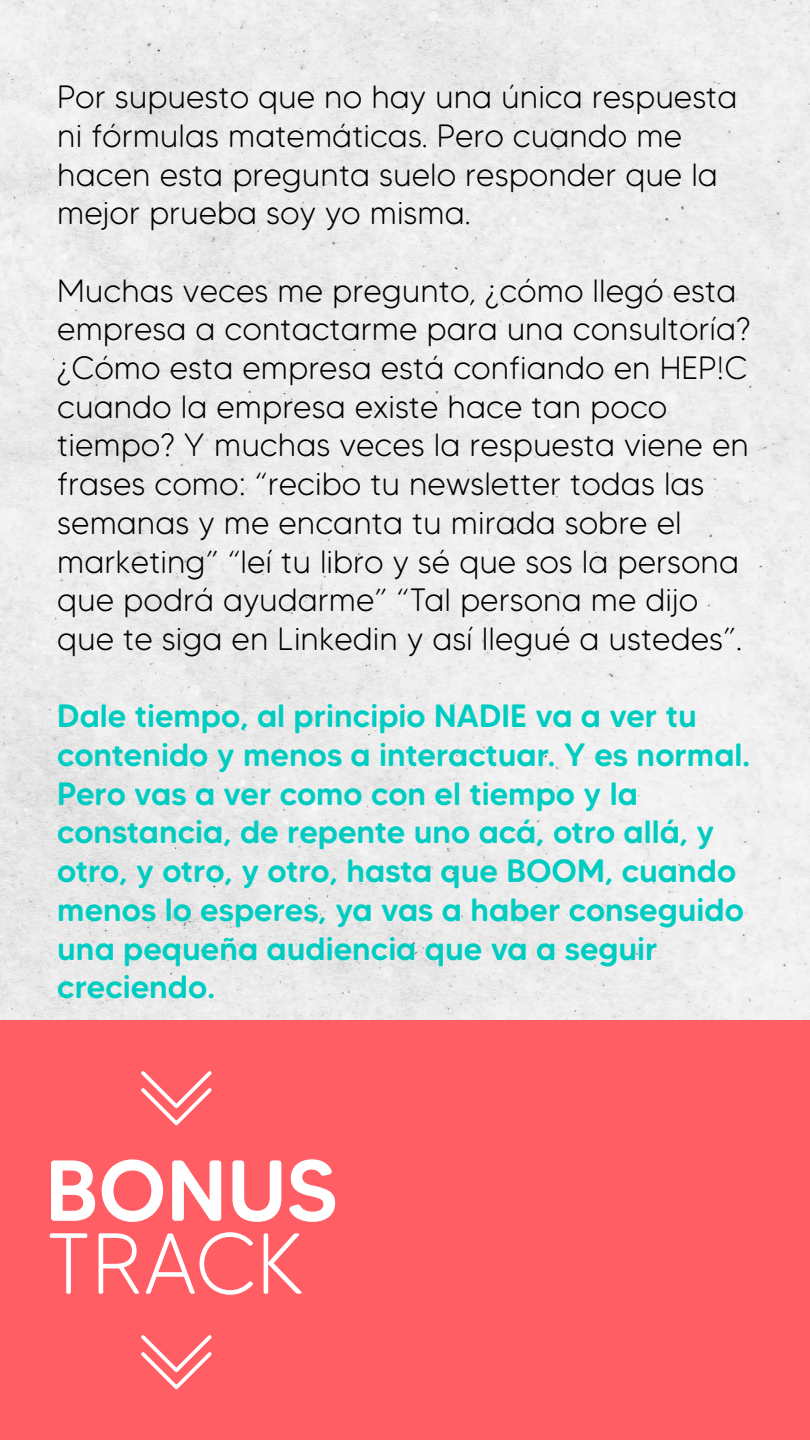
<style>
.page{position:relative;width:810px;height:1440px;background:#fff}
.page>*{position:absolute;margin:0;border:0;box-sizing:border-box;transform-origin:0 0}
.t1{font:500 86.25px "MADE Tommy Soft";color:#fff}
.t2{font:300 86.25px "MADE Tommy Soft";color:#fff}
.t3{font:300 32.25px/38.7px "MADE Tommy Soft";color:#000}
.t4{font:500 32.25px/38.7px "MADE Tommy Soft";color:#00ccc1}
</style>
<div class="page">
<div style="left:0;top:0;width:810px;height:1021px;background:#ececec"></div>
<div style="left:0;top:1021px;width:810px;height:419px;background:#ff5e65"></div>
<svg style="left:141px;top:1071px;width:71px;height:55px"></svg>
<svg style="left:141px;top:1335px;width:71px;height:55px"></svg>
<p class="t3" style="left:57px;top:77px;width:682px">Por supuesto que no hay una única respuesta ni fórmulas matemáticas. Pero cuando me hacen esta pregunta suelo responder que la mejor prueba soy yo misma.</p>
<p class="t3" style="left:57px;top:271px;width:694px">Muchas veces me pregunto, ¿cómo llegó esta empresa a contactarme para una consultoría? ¿Cómo esta empresa está confiando en HEP!C cuando la empresa existe hace tan poco tiempo? Y muchas veces la respuesta viene en frases como: “recibo tu newsletter todas las semanas y me encanta tu mirada sobre el marketing” “leí tu libro y sé que sos la persona que podrá ayudarme” “Tal persona me dijo que te siga en Linkedin y así llegué a ustedes”.</p>
<p class="t4" style="left:57px;top:696px;width:694px">Dale tiempo, al principio NADIE va a ver tu contenido y menos a interactuar. Y es normal.<br>Pero vas a ver como con el tiempo y la constancia, de repente uno acá, otro allá, y otro, y otro, y otro, hasta que BOOM, cuando menos lo esperes, ya vas a haber conseguido una pequeña audiencia que va a seguir creciendo.</p>
<h1 class="t1" style="left:45px;top:1137px;width:293px">BONUS</h1>
<h1 class="t2" style="left:45px;top:1211px;width:262px">TRACK</h1>
</div>
